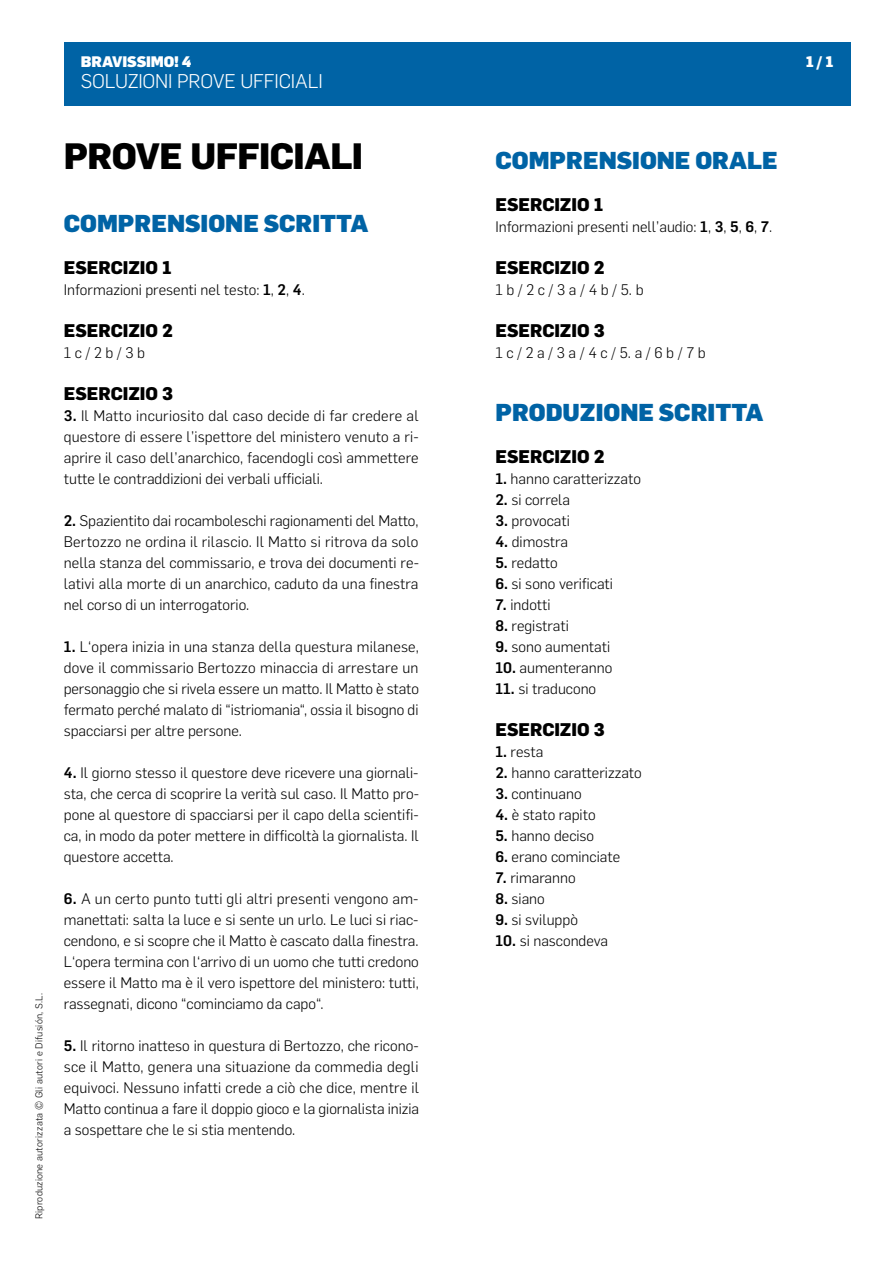
<style>
.page{position:relative;width:893px;height:1263px;background:#fff}
.page>*{position:absolute;margin:0;border:0;box-sizing:border-box;transform-origin:0 0}
.t1{font:800 36px "Flama";letter-spacing:-.015em;color:#000}
.t2{font:900 24px "Flama";color:#0063a5}
.t3{font:300 19.5px "Flama";letter-spacing:-.01em;color:#fff}
.t4{font:800 18px "Flama";letter-spacing:-.005em;color:#000}
.t5{font:300 15px/21px "Flama";color:#000;text-align:justify}
.t6{font:900 15px "Flama";letter-spacing:-.01em;color:#fff}
.t7{font:300 9.75px "Flama";letter-spacing:.02em;color:#000}
.s1{font-weight:500}
</style>
<div class="page">
<div style="left:64px;top:43px;width:786px;height:63px;background:#0063a5"></div>
<p class="t6" style="left:81px;top:50px;width:112px">BRAVISSIMO! 4</p>
<h3 class="t3" style="left:81px;top:68px;width:244px">Soluzioni Prove Ufficiali</h3>
<p class="t7" style="left:32px;top:1219px;width:227px;rotate:-90deg">Riproduzione autorizzata © Gli autori e Difusión, S.L.</p>
<h1 class="t1" style="left:64px;top:130px;width:301px">PROVE UFFICIALI</h1>
<h2 class="t2" style="left:64px;top:206px;width:306px">COMPRENSIONE SCRITTA</h2>
<p class="t4" style="left:64px;top:255px;width:109px">ESERCIZIO 1</p>
<p class="t5" style="left:64px;top:278px;width:243px">Informazioni presenti nel testo: <span class="s1">1</span>, <span class="s1">2</span>, <span class="s1">4</span>.</p>
<p class="t4" style="left:64px;top:318px;width:111px">ESERCIZIO 2</p>
<p class="t5" style="left:64px;top:341px;width:83px">1 c / 2 b / 3 b</p>
<p class="t4" style="left:64px;top:381px;width:111px">ESERCIZIO 3</p>
<p class="t5" style="left:64px;top:404px;width:356px"><span class="s1">3.</span> Il Matto incuriosito dal caso decide di far credere al questore di essere l’ispettore del ministero venuto a ri&shy;aprire il caso dell’anarchico, facendogli così ammettere tutte le contraddizioni dei verbali ufficiali.</p>
<p class="t5" style="left:64px;top:509px;width:357px"><span class="s1">2.</span> Spazientito dai rocamboleschi ragionamenti del Matto, Bertozzo ne ordina il rilascio. Il Matto si ritrova da solo nella stanza del commissario, e trova dei documenti re&shy;lativi alla morte di un anarchico, caduto da una finestra nel corso di un interrogatorio.</p>
<p class="t5" style="left:64px;top:635px;width:357px"><span class="s1">1.</span> L‘opera inizia in una stanza della questura milanese, dove il commissario Bertozzo minaccia di arrestare un personaggio che si rivela essere un matto. Il Matto è stato fermato perché malato di “istriomania“, ossia il bisogno di spacciarsi per altre persone.</p>
<p class="t5" style="left:64px;top:761px;width:357px"><span class="s1">4.</span> Il giorno stesso il questore deve ricevere una giornali&shy;sta, che cerca di scoprire la verità sul caso. Il Matto pro&shy;pone al questore di spacciarsi per il capo della scientifi&shy;ca, in modo da poter mettere in difficoltà la giornalista. Il questore accetta.</p>
<p class="t5" style="left:64px;top:887px;width:357px"><span class="s1">6.</span> A un certo punto tutti gli altri presenti vengono am&shy;manettati: salta la luce e si sente un urlo. Le luci si riac&shy;cendono, e si scopre che il Matto è cascato dalla finestra.<br>L‘opera termina con l‘arrivo di un uomo che tutti credono essere il Matto ma è il vero ispettore del ministero: tutti, rassegnati, dicono “cominciamo da capo“.</p>
<p class="t5" style="left:64px;top:1034px;width:357px"><span class="s1">5.</span> Il ritorno inatteso in questura di Bertozzo, che ricono&shy;sce il Matto, genera una situazione da commedia degli equivoci. Nessuno infatti crede a ciò che dice, mentre il Matto continua a fare il doppio gioco e la giornalista inizia a sospettare che le si stia mentendo.</p>
<p class="t6" style="left:806px;top:50px;width:29px">1 / 1</p>
<h2 class="t2" style="left:495px;top:143px;width:284px">COMPRENSIONE ORALE</h2>
<p class="t4" style="left:495px;top:192px;width:109px">ESERCIZIO 1</p>
<p class="t5" style="left:495px;top:215px;width:279px">Informazioni presenti nell’audio: <span class="s1">1</span>, <span class="s1">3</span>, <span class="s1">5</span>, <span class="s1">6</span>, <span class="s1">7</span>.</p>
<p class="t4" style="left:495px;top:255px;width:111px">ESERCIZIO 2</p>
<p class="t5" style="left:495px;top:278px;width:150px">1 b / 2 c / 3 a / 4 b / 5. b</p>
<p class="t4" style="left:495px;top:318px;width:111px">ESERCIZIO 3</p>
<p class="t5" style="left:495px;top:341px;width:212px">1 c / 2 a / 3 a / 4 c / 5. a / 6 b / 7 b</p>
<h2 class="t2" style="left:495px;top:395px;width:270px">PRODUZIONE SCRITTA</h2>
<p class="t4" style="left:495px;top:444px;width:111px">ESERCIZIO 2</p>
<p class="t5" style="left:495px;top:467px;width:147px"><span class="s1">1.</span> hanno caratterizzato</p>
<p class="t5" style="left:495px;top:488px;width:76px"><span class="s1">2.</span> si correla</p>
<p class="t5" style="left:495px;top:509px;width:76px"><span class="s1">3.</span> provocati</p>
<p class="t5" style="left:495px;top:530px;width:74px"><span class="s1">4.</span> dimostra</p>
<p class="t5" style="left:495px;top:551px;width:64px"><span class="s1">5.</span> redatto</p>
<p class="t5" style="left:495px;top:572px;width:119px"><span class="s1">6.</span> si sono verificati</p>
<p class="t5" style="left:495px;top:593px;width:57px"><span class="s1">7.</span> indotti</p>
<p class="t5" style="left:495px;top:614px;width:75px"><span class="s1">8.</span> registrati</p>
<p class="t5" style="left:495px;top:635px;width:116px"><span class="s1">9.</span> sono aumentati</p>
<p class="t5" style="left:495px;top:656px;width:118px"><span class="s1">10.</span> aumenteranno</p>
<p class="t5" style="left:495px;top:677px;width:102px"><span class="s1">11.</span> si traducono</p>
<p class="t4" style="left:495px;top:717px;width:111px">ESERCIZIO 3</p>
<p class="t5" style="left:495px;top:740px;width:49px"><span class="s1">1.</span> resta</p>
<p class="t5" style="left:495px;top:761px;width:148px"><span class="s1">2.</span> hanno caratterizzato</p>
<p class="t5" style="left:495px;top:782px;width:88px"><span class="s1">3.</span> continuano</p>
<p class="t5" style="left:495px;top:803px;width:102px"><span class="s1">4.</span> è stato rapito</p>
<p class="t5" style="left:495px;top:824px;width:100px"><span class="s1">5.</span> hanno deciso</p>
<p class="t5" style="left:495px;top:845px;width:126px"><span class="s1">6.</span> erano cominciate</p>
<p class="t5" style="left:495px;top:866px;width:82px"><span class="s1">7.</span> rimaranno</p>
<p class="t5" style="left:495px;top:887px;width:51px"><span class="s1">8.</span> siano</p>
<p class="t5" style="left:495px;top:908px;width:84px"><span class="s1">9.</span> si sviluppò</p>
<p class="t5" style="left:495px;top:929px;width:114px"><span class="s1">10.</span> si nascondeva</p>
</div>
